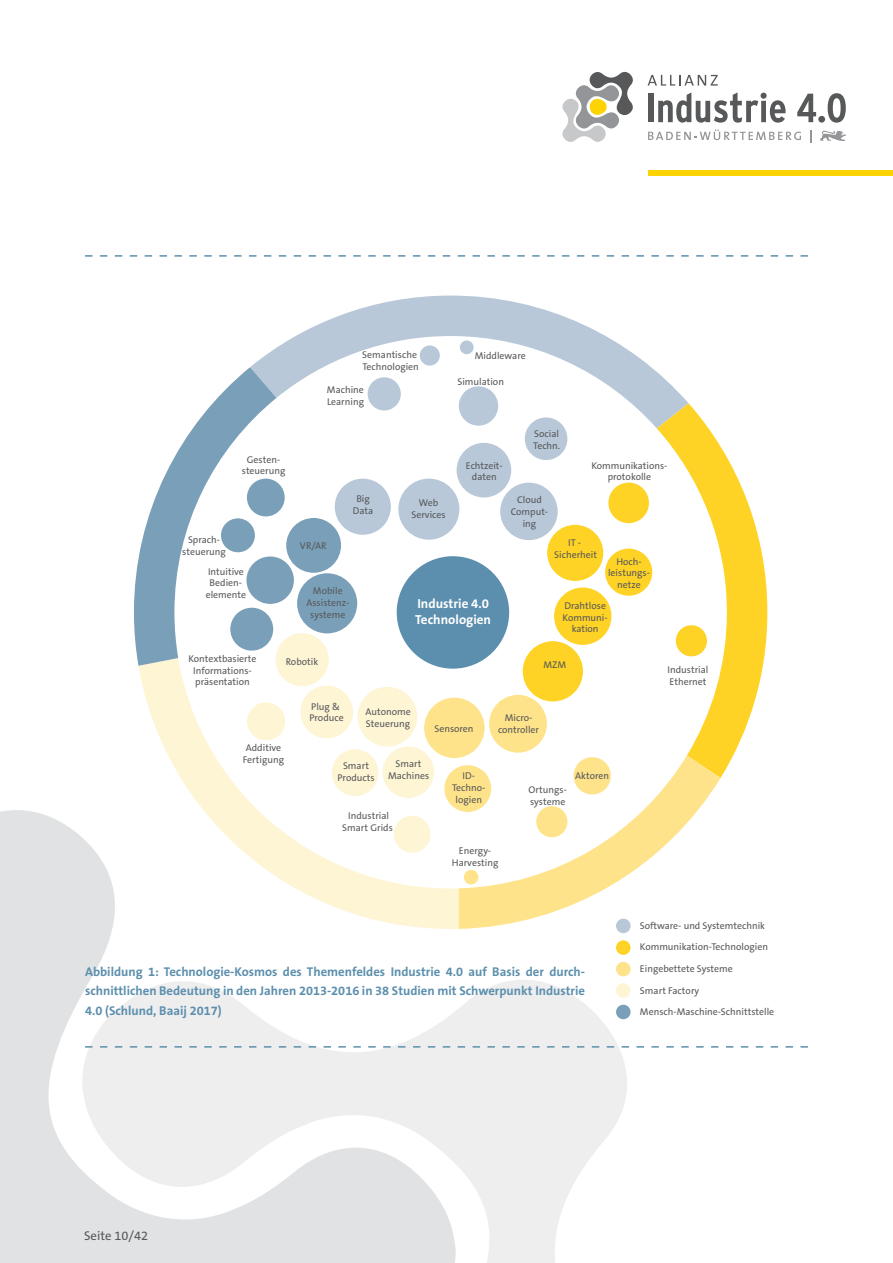
<style>
.page{position:relative;width:893px;height:1263px;background:#fff}
.page>*{position:absolute;margin:0;border:0;box-sizing:border-box;transform-origin:0 0}
.t1{font:700 13.05px/15.8px "The Sans B7";color:#fff}
.t2{font:700 12.75px/19.5px "The Sans B7";color:#5c8fad;text-align:justify}
.t3{font:12.75px "The Sans B5 Plain";color:#57585a}
.t4{font:9.9px/11.9px "The Sans B5 Plain";color:#57585a;text-align:center}
</style>
<div class="page">
<svg style="left:0;top:810px;width:115px;height:453px;fill:#e1e2e4"></svg>
<svg style="left:82px;top:967px;width:558px;height:296px;fill:#eeeeef"></svg>
<div style="left:648px;top:170px;width:245px;height:5px;background:#fed304"></div>
<div style="left:648px;top:94px;width:5px;height:28px;background:#57585a"></div>
<svg style="left:658px;top:92px;width:128px;height:31px"></svg>
<svg style="left:797px;top:94px;width:19px;height:28px"></svg>
<div style="left:818px;top:116px;width:7px;height:7px;background:#57585a;border-radius:50%"></div>
<svg style="left:828px;top:93px;width:18px;height:30px"></svg>
<svg style="left:648px;top:75px;width:70px;height:11px"></svg>
<svg style="left:820px;top:131px;width:26px;height:10px"></svg>
<svg style="left:648px;top:130px;width:153px;height:10px"></svg>
<svg style="left:811px;top:131px;width:1px;height:12px"></svg>
<svg style="left:562px;top:71px;width:71px;height:71px"></svg>
<svg style="left:85px;top:255px;width:723px;height:2px"></svg>
<svg style="left:85px;top:1046px;width:723px;height:1px"></svg>
<svg style="left:138px;top:659px;width:321px;height:270px"></svg>
<svg style="left:459px;top:756px;width:261px;height:173px"></svg>
<svg style="left:657px;top:403px;width:110px;height:375px"></svg>
<svg style="left:250px;top:296px;width:438px;height:132px"></svg>
<svg style="left:134px;top:367px;width:143px;height:299px"></svg>
<div style="left:459px;top:386px;width:39px;height:40px;background:#b8c8d8;border-radius:50%"></div>
<div style="left:460px;top:340px;width:14px;height:14px;background:#b8c8d8;border-radius:50%"></div>
<div style="left:420px;top:345px;width:20px;height:21px;background:#b8c8d8;border-radius:50%"></div>
<div style="left:525px;top:417px;width:42px;height:43px;background:#b8c8d8;border-radius:50%"></div>
<div style="left:368px;top:377px;width:33px;height:33px;background:#b8c8d8;border-radius:50%"></div>
<div style="left:247px;top:479px;width:38px;height:37px;background:#7aa0b9;border-radius:50%"></div>
<div style="left:221px;top:518px;width:34px;height:34px;background:#7aa0b9;border-radius:50%"></div>
<div style="left:286px;top:518px;width:55px;height:55px;background:#7aa0b9;border-radius:50%"></div>
<div style="left:297px;top:573px;width:60px;height:60px;background:#7aa0b9;border-radius:50%"></div>
<div style="left:230px;top:608px;width:43px;height:43px;background:#7aa0b9;border-radius:50%"></div>
<div style="left:276px;top:633px;width:53px;height:53px;background:#fef5d5;border-radius:50%"></div>
<div style="left:247px;top:702px;width:38px;height:38px;background:#fef5d5;border-radius:50%"></div>
<div style="left:300px;top:685px;width:53px;height:53px;background:#fef5d5;border-radius:50%"></div>
<div style="left:358px;top:687px;width:59px;height:59px;background:#fef5d5;border-radius:50%"></div>
<div style="left:383px;top:746px;width:51px;height:52px;background:#fef5d5;border-radius:50%"></div>
<div style="left:394px;top:816px;width:37px;height:37px;background:#fef5d5;border-radius:50%"></div>
<div style="left:332px;top:749px;width:47px;height:47px;background:#fef5d5;border-radius:50%"></div>
<div style="left:444px;top:765px;width:47px;height:47px;background:#fee38a;border-radius:50%"></div>
<div style="left:424px;top:698px;width:61px;height:60px;background:#fee38a;border-radius:50%"></div>
<div style="left:489px;top:695px;width:58px;height:58px;background:#fee38a;border-radius:50%"></div>
<div style="left:554px;top:587px;width:57px;height:58px;background:#fed326;border-radius:50%"></div>
<div style="left:523px;top:641px;width:60px;height:60px;background:#fed326;border-radius:50%"></div>
<div style="left:605px;top:549px;width:47px;height:47px;background:#fed326;border-radius:50%"></div>
<div style="left:676px;top:625px;width:31px;height:31px;background:#fed326;border-radius:50%"></div>
<div style="left:608px;top:483px;width:41px;height:40px;background:#fed326;border-radius:50%"></div>
<div style="left:547px;top:525px;width:56px;height:56px;background:#fed326;border-radius:50%"></div>
<div style="left:574px;top:757px;width:37px;height:37px;background:#fee38a;border-radius:50%"></div>
<div style="left:536px;top:806px;width:31px;height:31px;background:#fee38a;border-radius:50%"></div>
<div style="left:464px;top:870px;width:14px;height:14px;background:#fee38a;border-radius:50%"></div>
<div style="left:616px;top:919px;width:15px;height:14px;background:#b8c8d8;border-radius:50%"></div>
<div style="left:616px;top:940px;width:15px;height:15px;background:#fed326;border-radius:50%"></div>
<div style="left:616px;top:962px;width:15px;height:14px;background:#fee38a;border-radius:50%"></div>
<div style="left:616px;top:983px;width:15px;height:15px;background:#fef5d5;border-radius:50%"></div>
<div style="left:616px;top:1005px;width:15px;height:14px;background:#7aa0b9;border-radius:50%"></div>
<div style="left:246px;top:556px;width:48px;height:48px;background:#7aa0b9;border-radius:50%"></div>
<div style="left:335px;top:479px;width:56px;height:56px;background:#b8c8d8;border-radius:50%"></div>
<div style="left:398px;top:479px;width:61px;height:61px;background:#b8c8d8;border-radius:50%"></div>
<div style="left:397px;top:556px;width:112px;height:113px;background:#5c8fad;border-radius:50%"></div>
<div style="left:457px;top:443px;width:54px;height:54px;background:#b8c8d8;border-radius:50%"></div>
<div style="left:500px;top:483px;width:58px;height:57px;background:#b8c8d8;border-radius:50%"></div>
<p class="t4" style="left:362px;top:349px;width:56px">Semantische</p>
<p class="t4" style="left:475px;top:350px;width:52px">Middleware</p>
<p class="t4" style="left:362px;top:361px;width:58px">Technologien</p>
<p class="t4" style="left:242px;top:454px;width:45px">Gesten&shy;steuerung</p>
<p class="t4" style="left:327px;top:384px;width:39px;text-align:left">Machine<br>Learning</p>
<p class="t4" style="left:457px;top:376px;width:48px">Simulation</p>
<p class="t4" style="left:466px;top:460px;width:38px">Echtzeit&shy;daten</p>
<p class="t4" style="left:533px;top:428px;width:28px;text-align:left">Social<br>Techn.</p>
<p class="t4" style="left:353px;top:493px;width:22px">Big<br>Data</p>
<p class="t4" style="left:411px;top:497px;width:36px">Web<br>Services</p>
<p class="t4" style="left:511px;top:494px;width:39px">Cloud<br>Comput&shy;ing</p>
<p class="t4" style="left:591px;top:460px;width:78px">Kommunikations&shy;protokolle</p>
<p class="t4" style="left:182px;top:534px;width:45px">Sprach&shy;steuerung</p>
<p class="t4" style="left:206px;top:566px;width:42px">Intuitive<br>Bedien&shy;elemente</p>
<p class="t4" style="left:554px;top:537px;width:44px">IT -<br>Sicherheit</p>
<p class="t4" style="left:300px;top:540px;width:28px">VR/AR</p>
<p class="t4" style="left:608px;top:556px;width:43px">Hoch&shy;leistungs&shy;netze</p>
<p class="t4" style="left:306px;top:585px;width:44px">Mobile<br>Assistenz&shy;systeme</p>
<h1 class="t1" style="left:415px;top:596px;width:77px">Industrie 4.0<br>Technologien</h1>
<p class="t4" style="left:563px;top:600px;width:47px">Drahtlose<br>Kommuni&shy;kation</p>
<p class="t4" style="left:544px;top:659px;width:24px">MZM</p>
<p class="t4" style="left:188px;top:653px;width:70px">Kontextbasierte<br>Informations&shy;präsentation</p>
<p class="t4" style="left:286px;top:656px;width:34px">Robotik</p>
<p class="t4" style="left:309px;top:701px;width:36px;text-align:left">Plug &amp;<br>Produce</p>
<p class="t4" style="left:365px;top:706px;width:47px;text-align:left">Autonome<br>Steuerung</p>
<p class="t4" style="left:505px;top:712px;width:29px">Micro-</p>
<p class="t4" style="left:434px;top:723px;width:41px">Sensoren</p>
<p class="t4" style="left:498px;top:724px;width:42px">controller</p>
<p class="t4" style="left:452px;top:770px;width:35px">ID-<br>Techno&shy;logien</p>
<p class="t4" style="left:243px;top:742px;width:43px;text-align:left">Additive<br>Fertigung</p>
<p class="t4" style="left:388px;top:758px;width:43px">Smart<br>Machines</p>
<p class="t4" style="left:337px;top:760px;width:39px">Smart<br>Products</p>
<p class="t4" style="left:575px;top:770px;width:35px">Aktoren</p>
<p class="t4" style="left:529px;top:784px;width:40px;text-align:left">Ortungs&shy;systeme</p>
<p class="t4" style="left:342px;top:810px;width:52px">Industrial<br>Smart Grids</p>
<p class="t4" style="left:452px;top:845px;width:48px">Energy-<br>Harvesting</p>
<p class="t4" style="left:668px;top:664px;width:42px;text-align:left">Industrial<br>Ethernet</p>
<p class="t2" style="left:85px;top:962px;width:502px">Abbildung 1: Technologie-Kosmos des Themenfeldes Industrie 4.0 auf Basis der durch&shy;schnittlichen Bedeutung in den Jahren 2013-2016 in 38 Studien mit Schwerpunkt Industrie 4.0 (Schlund, Baaij 2017)</p>
<p class="t4" style="left:640px;top:915px;width:136px;line-height:21.5px;text-align:left">Software- und Systemtechnik<br>Kommunikation-Technologien<br>Eingebettete Systeme<br>Smart Factory<br>Mensch-Maschine-Schnittstelle</p>
<p class="t3" style="left:84px;top:1228px;width:65px">Seite 10/42</p>
</div>
